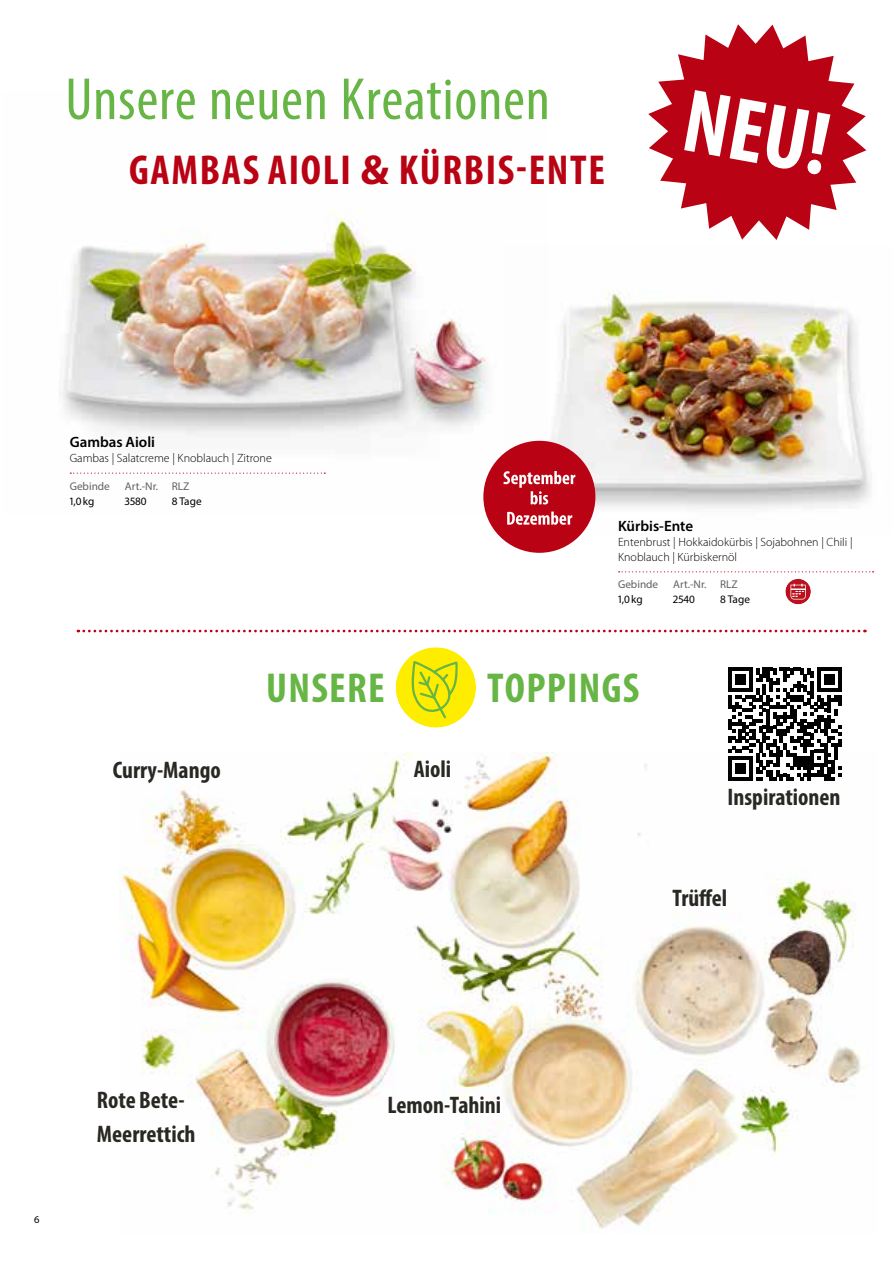
<style>
.page{position:relative;width:893px;height:1263px;background:#fff}
.page>*{position:absolute;margin:0;border:0;box-sizing:border-box;transform-origin:0 0}
.t1{font:condensed 60px "Myriad Pro";letter-spacing:.01em;color:#66b545}
.t2{font:700 condensed 42px "Myriad Pro";letter-spacing:.04em;color:#b90213}
.t3{font:700 condensed 42px "Myriad Pro";letter-spacing:.03em;color:#66b545}
.t4{font:700 condensed 24px/34px "Myriad Pro";color:#2a2823}
.t5{font:600 15px "Myriad Pro";color:#000}
.t6{font:300 12px/15px "Myriad Pro";color:#000}
.t7{font:11.25px "Myriad Pro";color:#616161}
.t8{font:11.25px "Myriad Pro";color:#000}
.t9{font:10.5px "Myriad Pro";color:#000}
.s1{font-stretch:normal}
</style>
<div class="page">
<img style="left:119px;top:753px;width:742px;height:476px">
<img style="left:548px;top:290px;width:324px;height:244px">
<img style="left:61px;top:212px;width:487px;height:293px">
<div style="left:396px;top:647px;width:80px;height:81px;background:#ffed00;border-radius:50%"></div>
<svg style="left:411px;top:661px;width:47px;height:57px"></svg>
<svg style="left:70px;top:473px;width:255px;height:1px"></svg>
<svg style="left:619px;top:571px;width:255px;height:1px"></svg>
<svg style="left:785px;top:579px;width:26px;height:25px"></svg>
<svg style="left:790px;top:584px;width:16px;height:15px"></svg>
<svg style="left:648px;top:24px;width:218px;height:216px;fill:#b90213"></svg>
<svg style="left:684px;top:90px;width:146px;height:85px"></svg>
<svg style="left:728px;top:668px;width:113px;height:112px"></svg>
<svg style="left:78px;top:630px;width:787px;height:2px"></svg>
<div style="left:483px;top:441px;width:112px;height:112px;background:#b90213;border-radius:50%"></div>
<svg style="left:507px;top:511px;width:65px;height:14px"></svg>
<svg style="left:503px;top:471px;width:72px;height:33px"></svg>
<h1 class="t1" style="left:65px;top:63px;width:486px">Unsere neuen Kreationen</h1>
<h2 class="t2" style="left:129px;top:144px;width:477px">GAMBAS AIOLI <span class="s1">&amp;</span> KÜRBIS-ENTE</h2>
<p class="t5" style="left:70px;top:432px;width:87px">Gambas Aioli</p>
<p class="t6" style="left:70px;top:451px;width:204px">Gambas | Salatcreme | Knoblauch | Zitrone</p>
<p class="t7" style="left:70px;top:479px;width:42px">Gebinde</p>
<p class="t7" style="left:125px;top:479px;width:66px">Art.-Nr. RLZ</p>
<p class="t8" style="left:70px;top:494px;width:26px">1,0kg</p>
<p class="t8" style="left:125px;top:494px;width:23px">3580</p>
<p class="t8" style="left:172px;top:494px;width:31px">8 Tage</p>
<p class="t5" style="left:618px;top:516px;width:77px">Kürbis-Ente</p>
<p class="t6" style="left:618px;top:534px;width:236px">Entenbrust | Hokkaidokürbis | Sojabohnen | Chili |<br>Knoblauch | Kürbiskernöl</p>
<p class="t7" style="left:618px;top:578px;width:42px">Gebinde</p>
<p class="t7" style="left:673px;top:578px;width:66px">Art.-Nr. RLZ</p>
<p class="t8" style="left:618px;top:593px;width:26px">1,0kg</p>
<p class="t8" style="left:673px;top:593px;width:23px">2540</p>
<p class="t8" style="left:720px;top:593px;width:31px">8 Tage</p>
<h3 class="t4" style="left:113px;top:752px;width:110px">Curry-Mango</h3>
<h2 class="t3" style="left:266px;top:662px;width:120px">UNSERE</h2>
<h2 class="t3" style="left:487px;top:662px;width:154px">TOPPINGS</h2>
<h3 class="t4" style="left:414px;top:751px;width:39px">Aioli</h3>
<h3 class="t4" style="left:728px;top:779px;width:114px">Inspirationen</h3>
<h3 class="t4" style="left:673px;top:880px;width:56px">Trüffel</h3>
<p class="t9" style="left:34px;top:1212px;width:7px">6</p>
<h3 class="t4" style="left:97px;top:1082px;width:100px">Rote Bete-<br>Meerrettich</h3>
<h3 class="t4" style="left:387px;top:1088px;width:115px">Lemon-Tahini</h3>
</div>
